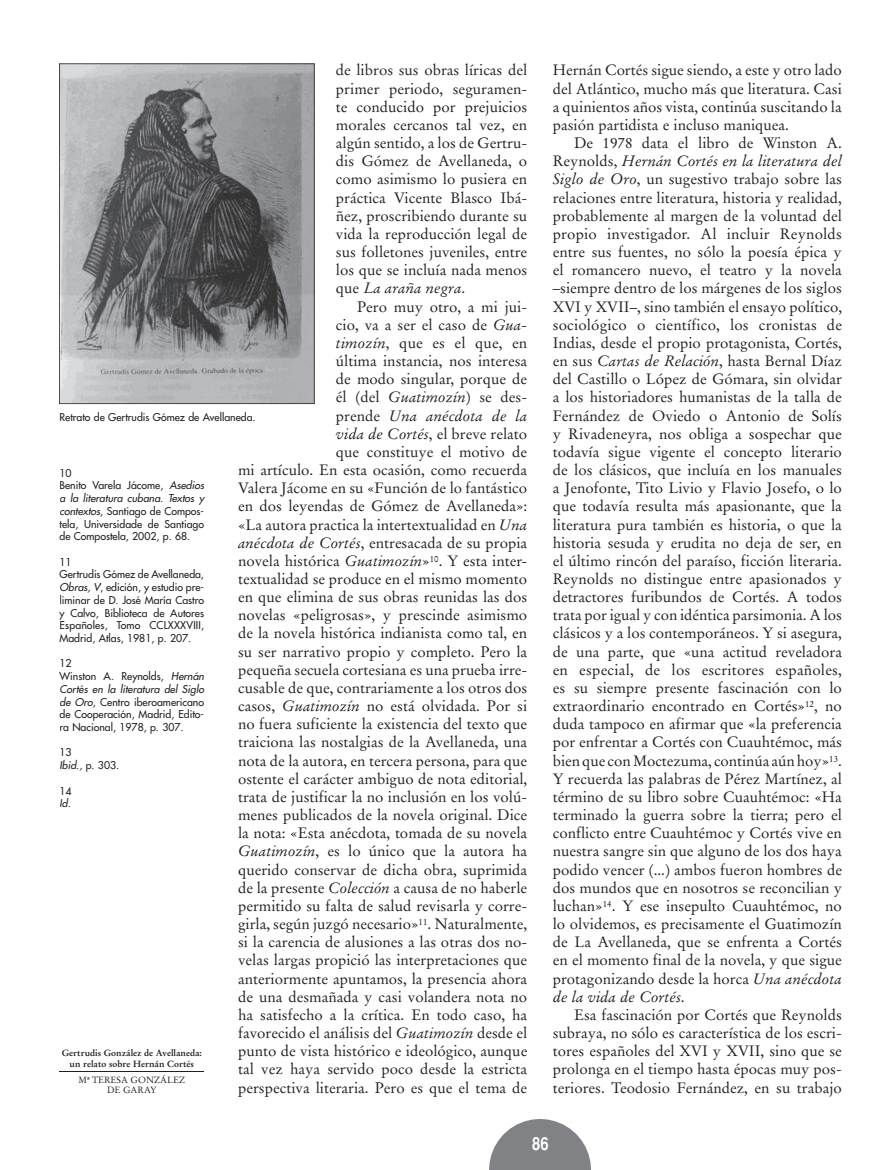
<style>
.page{position:relative;width:893px;height:1170px;background:#fff}
.page>*{position:absolute;margin:0;border:0;box-sizing:border-box;transform-origin:0 0}
.t1{font:700 condensed 18px "Helvetica";color:#fff}
.t2{font:15px/18.1px "Stempel Garamond";color:#231f20;text-align:justify}
.t3{font:10.5px/12.8px "Futura";color:#231f20}
.t4{font:italic 10.5px "Futura";color:#231f20}
.t5{font:700 9px/10.9px "Stempel Garamond";color:#231f20;text-align:center}
.t6{font:9px/10.9px "Stempel Garamond";color:#231f20;text-align:center}
.s1{font-style:italic}
</style>
<div class="page">
<svg style="left:489px;top:1119px;width:102px;height:50px"></svg>
<hr style="left:60px;top:1071px;width:144px;height:1px;background:#231f20">
<svg style="left:59px;top:63px;width:256px;height:341px"></svg>
<p class="t2" style="left:336px;top:61px;width:193px">de libros sus obras líricas del primer periodo, seguramen&shy;te conducido por prejuicios morales cercanos tal vez, en algún sentido, a los de Gertru&shy;dis Gómez de Avellaneda, o como asimismo lo pusiera en práctica Vicente Blasco Ibá&shy;ñez, proscribiendo durante su vida la reproducción legal de sus folletones juveniles, entre los que se incluía nada menos que <span class="s1">La araña negra</span>.</p>
<p class="t2" style="left:238px;top:297px;width:291px;text-align:right">Pero muy otro, a mi jui-<br>cio, va a ser el caso de <span class="s1">Gua-<br>timozín</span>, que es el que, en<br>última instancia, nos interesa<br>de modo singular, porque de<br>él (del <span class="s1">Guatimozín</span>) se des-<br>prende <span class="s1">Una anécdota de la<br>vida de Cortés</span>, el breve relato<br>que constituye el motivo de<br>mi artículo. En esta ocasión, como recuerda Valera Jácome en su «Función de lo fantástico en dos leyendas de Gómez de Avellaneda»: «La autora practica la intertextualidad en <span class="s1">Una anécdota de Cortés</span>, entresacada de su propia novela histórica <span class="s1">Guatimozín</span>»<sup>10</sup>. Y esta inter&shy;textualidad se produce en el mismo momento en que elimina de sus obras reunidas las dos novelas «peligrosas», y prescinde asimismo de la novela histórica indianista como tal, en su ser narrativo propio y completo. Pero la pequeña secuela cortesiana es una prueba irre&shy;cusable de que, contrariamente a los otros dos casos, <span class="s1">Guatimozín</span> no está olvidada. Por si no fuera suficiente la existencia del texto que traiciona las nostalgias de la Avellaneda, una nota de la autora, en tercera persona, para que ostente el carácter ambiguo de nota editorial, trata de justificar la no inclusión en los volú&shy;menes publicados de la novela original. Dice la nota: «Esta anécdota, tomada de su novela <span class="s1">Guatimozín</span>, es lo único que la autora ha querido conservar de dicha obra, suprimida de la presente <span class="s1">Colección</span> a causa de no haberle permitido su falta de salud revisarla y corre&shy;girla, según juzgó necesario»<sup>11</sup>. Naturalmente, si la carencia de alusiones a las otras dos no&shy;velas largas propició las interpretaciones que anteriormente apuntamos, la presencia ahora de una desmañada y casi volandera nota no ha satisfecho a la crítica. En todo caso, ha favorecido el análisis del <span class="s1">Guatimozín</span> desde el punto de vista histórico e ideológico, aunque tal vez haya servido poco desde la estricta perspectiva literaria. Pero es que el tema de</p>
<p class="t3" style="left:60px;top:410px;width:198px">Retrato de Gertrudis Gómez de Avellaneda.</p>
<p class="t3" style="left:60px;top:466px;width:146px">10<br>Benito Varela Jácome, <span class="s1">Asedios a la literatura cubana. Textos y contextos</span>, Santiago de Compos&shy;tela, Universidade de Santiago de Compostela, 2002, p. 68.</p>
<p class="t3" style="left:60px;top:555px;width:146px">11<br>Gertrudis Gómez de Avellaneda,<br><span class="s1">Obras, V</span>, edición, y estudio pre&shy;liminar de D. José María Castro y Calvo, Biblioteca de Autores<br>Españoles, Tomo CCLXXXVIII,<br>Madrid, Atlas, 1981, p. 207.</p>
<p class="t3" style="left:60px;top:657px;width:146px">12<br>Winston A. Reynolds, <span class="s1">Hernán<br>Cortés en la literatura del Siglo de Oro</span>, Centro iberoamericano de Cooperación, Madrid, Edito&shy;ra Nacional, 1978, p. 307.</p>
<p class="t3" style="left:60px;top:746px;width:61px">13<br><span class="s1">Ibid.,</span> p. 303.</p>
<p class="t3" style="left:60px;top:784px;width:14px">14</p>
<p class="t4" style="left:60px;top:796px;width:13px">Id.</p>
<p class="t5" style="left:62px;top:1047px;width:142px">Gertrudis González de Avellaneda: un relato sobre Hernán Cortés</p>
<p class="t6" style="left:79px;top:1073px;width:108px">Mª TERESA GONZÁLEZ<br>DE GARAY</p>
<p class="t2" style="left:553px;top:61px;width:291px">Hernán Cortés sigue siendo, a este y otro lado del Atlántico, mucho más que literatura. Casi a quinientos años vista, continúa suscitando la pasión partidista e incluso maniquea.</p>
<p class="t2" style="left:553px;top:134px;width:291px;text-indent:21px">De 1978 data el libro de Winston A.<br>Reynolds, <span class="s1">Hernán Cortés en la literatura del Siglo de Oro</span>, un sugestivo trabajo sobre las relaciones entre literatura, historia y realidad, probablemente al margen de la voluntad del propio investigador. Al incluir Reynolds entre sus fuentes, no sólo la poesía épica y el romancero nuevo, el teatro y la novela –siempre dentro de los márgenes de los siglos XVI y XVII–, sino también el ensayo político, sociológico o científico, los cronistas de Indias, desde el propio protagonista, Cortés, en sus <span class="s1">Cartas de Relación</span>, hasta Bernal Díaz del Castillo o López de Gómara, sin olvidar a los historiadores humanistas de la talla de Fernández de Oviedo o Antonio de Solís y Rivadeneyra, nos obliga a sospechar que todavía sigue vigente el concepto literario de los clásicos, que incluía en los manuales a Jenofonte, Tito Livio y Flavio Josefo, o lo que todavía resulta más apasionante, que la literatura pura también es historia, o que la historia sesuda y erudita no deja de ser, en el último rincón del paraíso, ficción literaria.<br>Reynolds no distingue entre apasionados y detractores furibundos de Cortés. A todos trata por igual y con idéntica parsimonia. A los clásicos y a los contemporáneos. Y si asegura, de una parte, que «una actitud reveladora en especial, de los escritores españoles, es su siempre presente fascinación con lo extraordinario encontrado en Cortés»<sup>12</sup>, no duda tampoco en afirmar que «la preferencia por enfrentar a Cortés con Cuauhtémoc, más bien que con Moctezuma, continúa aún hoy»<sup>13</sup>.<br>Y recuerda las palabras de Pérez Martínez, al término de su libro sobre Cuauhtémoc: «Ha terminado la guerra sobre la tierra; pero el conflicto entre Cuauhtémoc y Cortés vive en nuestra sangre sin que alguno de los dos haya podido vencer (...) ambos fueron hombres de dos mundos que en nosotros se reconcilian y luchan»<sup>14</sup>. Y ese insepulto Cuauhtémoc, no lo olvidemos, es precisamente el Guatimozín de La Avellaneda, que se enfrenta a Cortés en el momento final de la novela, y que sigue protagonizando desde la horca <span class="s1">Una anécdota de la vida de Cortés</span>.</p>
<p class="t2" style="left:553px;top:1005px;width:291px;text-indent:21px">Esa fascinación por Cortés que Reynolds subraya, no sólo es característica de los escri&shy;tores españoles del XVI y XVII, sino que se prolonga en el tiempo hasta épocas muy pos&shy;teriores. Teodosio Fernández, en su trabajo</p>
<p class="t1" style="left:532px;top:1132px;width:18px">86</p>
</div>
